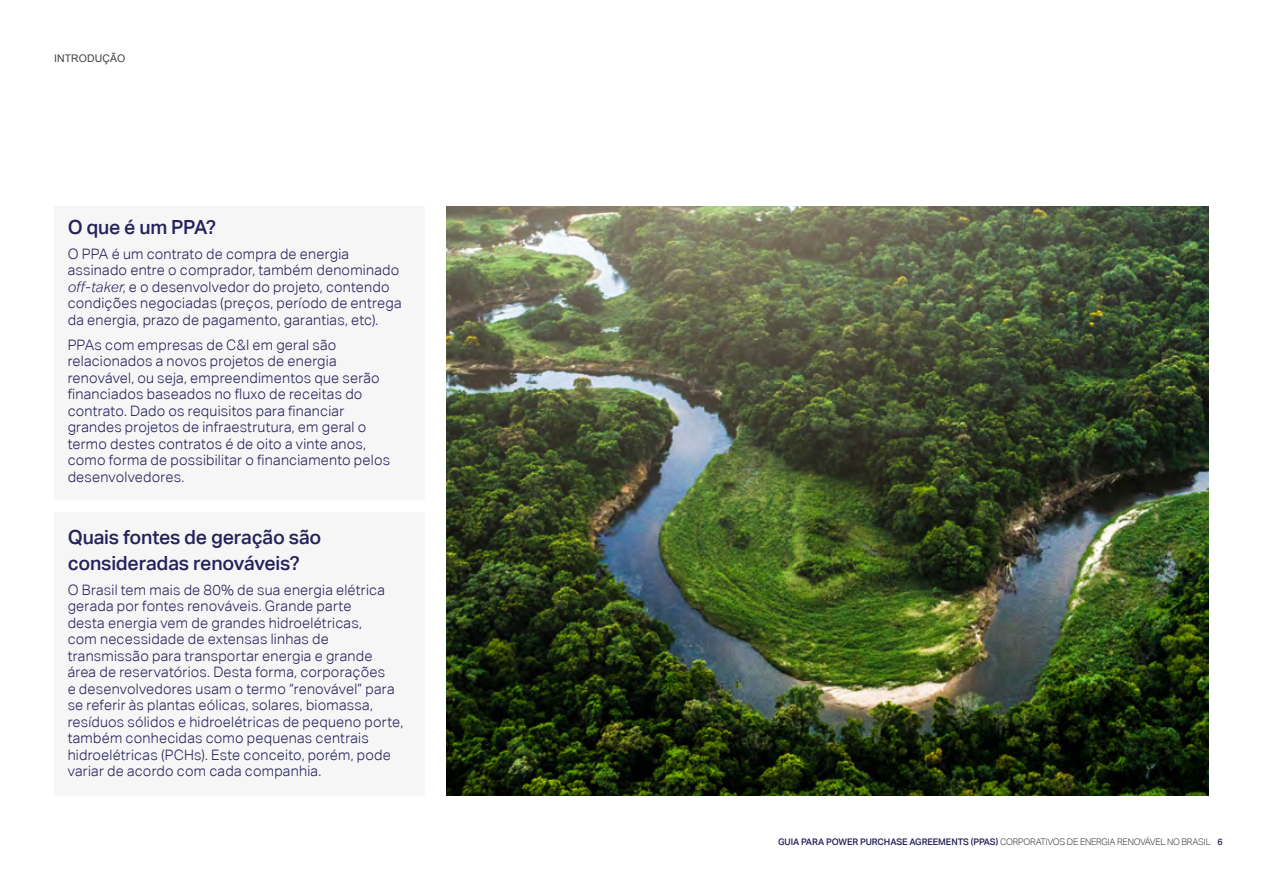
<style>
.page{position:relative;width:1263px;height:893px;background:#fff}
.page>*{position:absolute;margin:0;border:0;box-sizing:border-box;transform-origin:0 0}
.t1{font:500 19.5px/25.5px "Aktiv Grotesk";letter-spacing:-.01em;color:#25215a}
.t2{font:300 14.4px/16.5px "Aktiv Grotesk";letter-spacing:.015em;color:#25215a}
.t3{font:10.5px "Arial";letter-spacing:.01em;color:#414042}
.t4{font:500 9.15px "Aktiv Grotesk";letter-spacing:-.01em;color:#25215a}
.s1{font-style:italic}
.s2{font-weight:300;color:#414042}
</style>
<div class="page">
<div style="left:54px;top:206px;width:371px;height:294px;background:#f6f6f6"></div>
<img style="left:446px;top:206px;width:763px;height:590px">
<div style="left:54px;top:512px;width:371px;height:284px;background:#f6f6f6"></div>
<p class="t3" style="left:54px;top:51px;width:73px">INTRODUÇÃO</p>
<h1 class="t1" style="left:68px;top:214px;width:150px">O que é um PPA?</h1>
<p class="t2" style="left:68px;top:245px;width:335px">O PPA é um contrato de compra de energia assinado entre o comprador, também denominado <span class="s1">off-taker</span>, e o desenvolvedor do projeto, contendo condições negociadas (preços, período de entrega da energia, prazo de pagamento, garantias, etc).</p>
<p class="t2" style="left:68px;top:336px;width:324px">PPAs com empresas de C&amp;I em geral são relacionados a novos projetos de energia renovável, ou seja, empreendimentos que serão financiados baseados no fluxo de receitas do contrato. Dado os requisitos para financiar grandes projetos de infraestrutura, em geral o termo destes contratos é de oito a vinte anos, como forma de possibilitar o financiamento pelos desenvolvedores.</p>
<h1 class="t1" style="left:68px;top:524px;width:255px">Quais fontes de geração são consideradas renováveis?</h1>
<p class="t2" style="left:68px;top:581px;width:337px">O Brasil tem mais de 80% de sua energia elétrica gerada por fontes renováveis. Grande parte<br>desta energia vem de grandes hidroelétricas,<br>com necessidade de extensas linhas de transmissão para transportar energia e grande área de reservatórios. Desta forma, corporações<br>e desenvolvedores usam o termo “renovável” para se referir às plantas eólicas, solares, biomassa, resíduos sólidos e hidroelétricas de pequeno porte, também conhecidas como pequenas centrais hidroelétricas (PCHs). Este conceito, porém, pode variar de acordo com cada companhia.</p>
<p class="t4" style="left:778px;top:837px;width:446px">GUIA PARA POWER PURCHASE AGREEMENTS (PPAS) <span class="s2">CORPORATIVOS DE ENERGIA RENOVÁVEL NO BRASIL</span> 6</p>
</div>
